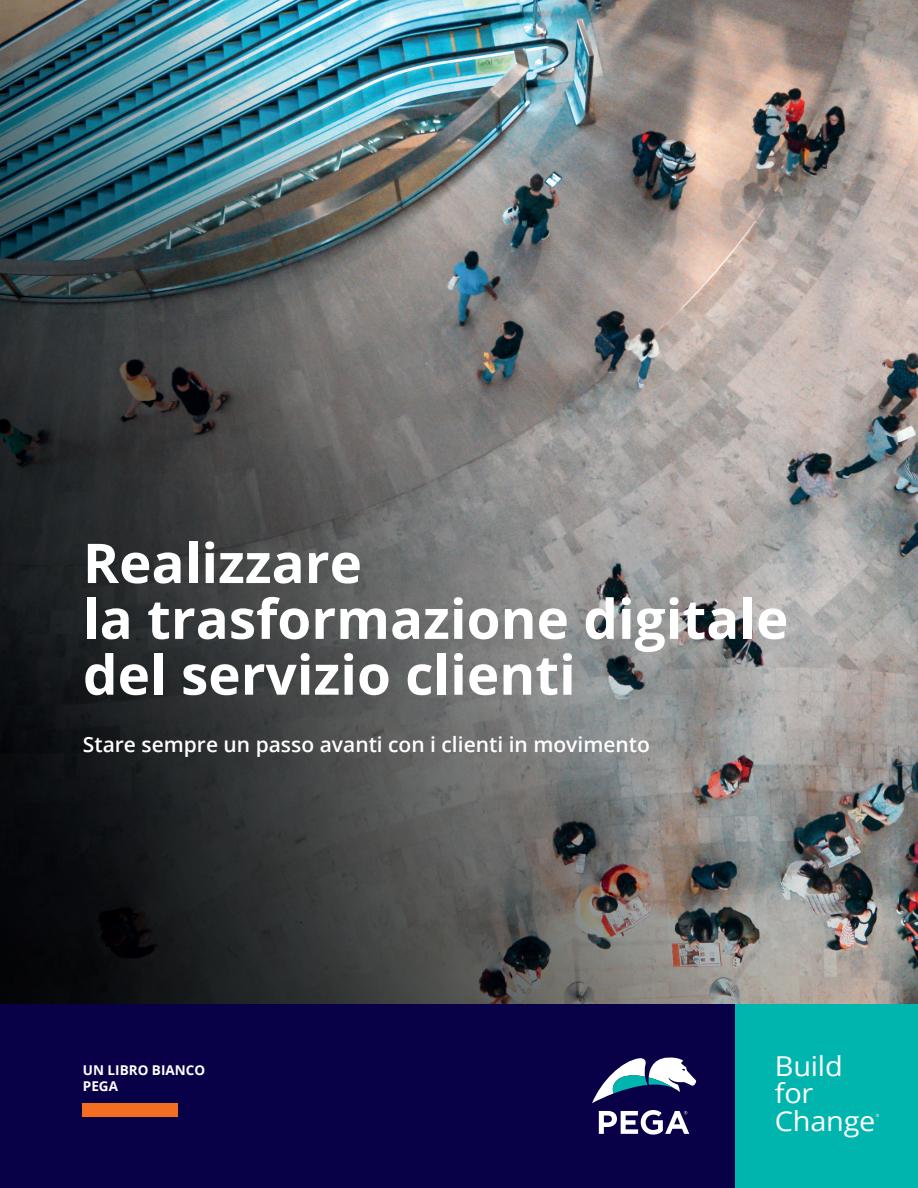
<style>
.page{position:relative;width:918px;height:1188px;background:#fff}
.page>*{position:absolute;margin:0;border:0;box-sizing:border-box;transform-origin:0 0}
.t1{font:700 54.9px/55.8px "Open Sans";color:#fff}
.t2{font:27.45px/27.8px "Open Sans";letter-spacing:-.01em;color:#fff;scale:1.05 1}
.t3{font:600 21px "Open Sans";color:#fff}
.t4{font:700 13.5px/16.2px "Open Sans";color:#fff}
.t5{font:4.35px "Open Sans";color:#fff}
</style>
<div class="page">
<img style="left:0;top:0;width:918px;height:1005px">
<div style="left:0;top:1005px;width:736px;height:183px;background:#090148"></div>
<div style="left:736px;top:1005px;width:182px;height:183px;background:#00b5ae"></div>
<div style="left:83px;top:1104px;width:95px;height:13px;background:#f36e21"></div>
<svg style="left:592px;top:1057px;width:105px;height:46px"></svg>
<svg style="left:599px;top:1110px;width:90px;height:25px"></svg>
<p class="t1" style="left:83px;top:534px;width:707px">Realizzare<br>la trasformazione digitale del servizio clienti</p>
<p class="t3" style="left:83px;top:730px;width:569px">Stare sempre un passo avanti con i clienti in movimento</p>
<p class="t4" style="left:83px;top:1061px;width:124px">UN LIBRO BIANCO<br>PEGA</p>
<p class="t2" style="left:775px;top:1051px;width:97px">Build for<br>Change</p>
<p class="t5" style="left:876px;top:1112px;width:5px">®</p>
</div>
